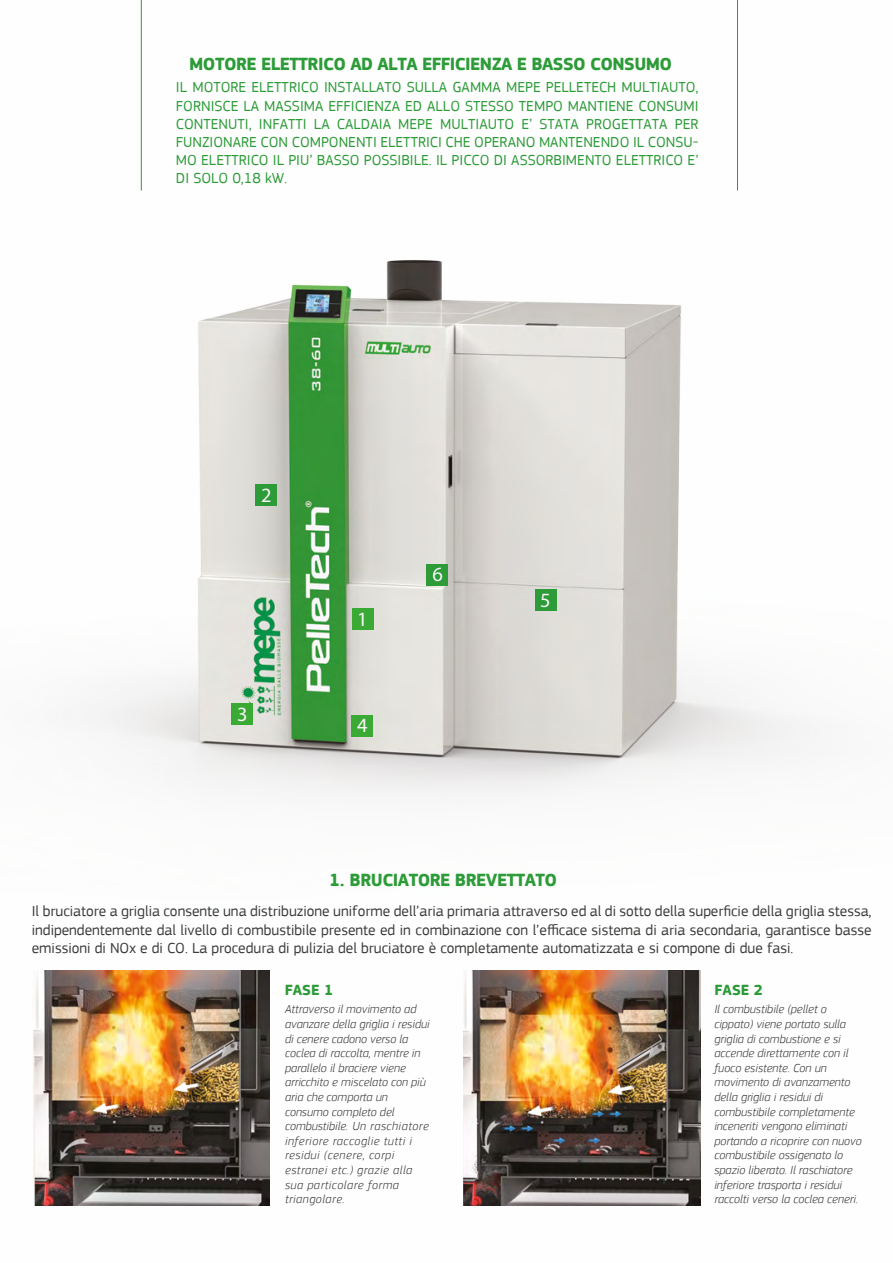
<style>
.page{position:relative;width:893px;height:1263px;background:#fff}
.page>*{position:absolute;margin:0;border:0;box-sizing:border-box;transform-origin:0 0}
.t1{font:20.25px "Myriad Pro";color:#f6f6f6}
.t2{font:700 18.3px "PF Square Sans Pro";letter-spacing:-.03em;color:#2c9b38}
.t3{font:15.15px/18.3px "PF Square Sans Pro";color:#3c3c3b;text-align:justify}
.t4{font:15.15px/18.3px "PF Square Sans Pro";color:#2c9b38;text-align:justify}
.t5{font:700 15.15px "PF Square Sans Pro";color:#2c9b38}
.t6{font:italic 300 12.15px/14.5px "PF Square Sans Pro";color:#3c3c3b}
</style>
<div class="page">
<img style="left:85px;top:146px;width:732px;height:649px">
<div style="left:256px;top:484px;width:21px;height:21px;background:#2c9b38"></div>
<div style="left:426px;top:565px;width:22px;height:21px;background:#2c9b38"></div>
<div style="left:535px;top:590px;width:21px;height:21px;background:#2c9b38"></div>
<div style="left:352px;top:609px;width:22px;height:21px;background:#3aaa35"></div>
<div style="left:352px;top:715px;width:21px;height:22px;background:#3aaa35"></div>
<div style="left:232px;top:703px;width:21px;height:22px;background:#3aaa35"></div>
<hr style="left:141px;top:0;width:1px;height:191px;background:#2c9b38">
<hr style="left:737px;top:0;width:1px;height:191px;background:#2c9b38">
<img style="left:33px;top:970px;width:236px;height:235px">
<img style="left:464px;top:970px;width:236px;height:235px">
<h2 class="t2" style="left:189px;top:53px;width:485px">MOTORE ELETTRICO AD ALTA EFFICIENZA E BASSO CONSUMO</h2>
<p class="t4" style="left:176px;top:78px;width:524px">IL MOTORE ELETTRICO INSTALLATO SULLA GAMMA MEPE PELLETECH MULTIAUTO, FORNISCE LA MASSIMA EFFICIENZA ED ALLO STESSO TEMPO MANTIENE CONSUMI CONTENUTI, INFATTI LA CALDAIA MEPE MULTIAUTO E’ STATA PROGETTATA PER FUNZIONARE CON COMPONENTI ELETTRICI CHE OPERANO MANTENENDO IL CONSU-MO ELETTRICO IL PIU’ BASSO POSSIBILE. IL PICCO DI ASSORBIMENTO ELETTRICO E’ DI SOLO 0,18 kW.</p>
<h1 class="t1" style="left:261px;top:482px;width:12px">2</h1>
<h1 class="t1" style="left:237px;top:702px;width:12px">3</h1>
<h1 class="t1" style="left:357px;top:607px;width:12px">1</h1>
<h1 class="t1" style="left:357px;top:712px;width:12px">4</h1>
<h1 class="t1" style="left:432px;top:562px;width:12px">6</h1>
<h1 class="t1" style="left:540px;top:588px;width:12px">5</h1>
<h2 class="t2" style="left:329px;top:869px;width:230px">1. BRUCIATORE BREVETTATO</h2>
<p class="t3" style="left:32px;top:902px;width:841px">Il bruciatore a griglia consente una distribuzione uniforme dell’aria primaria attraverso ed al di sotto della superficie della griglia stessa, indipendentemente dal livello di combustibile presente ed in combinazione con l’efficace sistema di aria secondaria, garantisce basse emissioni di NOx e di CO. La procedura di pulizia del bruciatore è completamente automatizzata e si compone di due fasi.</p>
<p class="t5" style="left:285px;top:981px;width:50px">FASE 1</p>
<p class="t5" style="left:715px;top:980px;width:50px">FASE 2</p>
<p class="t6" style="left:285px;top:1002px;width:146px">Attraverso il movimento ad avanzare della griglia i residui di cenere cadono verso la coclea di raccolta, mentre in parallelo il braciere viene arricchito e miscelato con più aria che comporta un consumo completo del combustibile. Un raschiatore inferiore raccoglie tutti i residui (cenere, corpi estranei etc.) grazie alla sua particolare forma triangolare.</p>
<p class="t6" style="left:714px;top:1002px;width:149px">Il combustibile (pellet o cippato) viene portato sulla griglia di combustione e si accende direttamente con il fuoco esistente. Con un movimento di avanzamento della griglia i residui di combustibile completamente inceneriti vengono eliminati portando a ricoprire con nuovo combustibile ossigenato lo spazio liberato. Il raschiatore inferiore trasporta i residui raccolti verso la coclea ceneri.</p>
</div>
